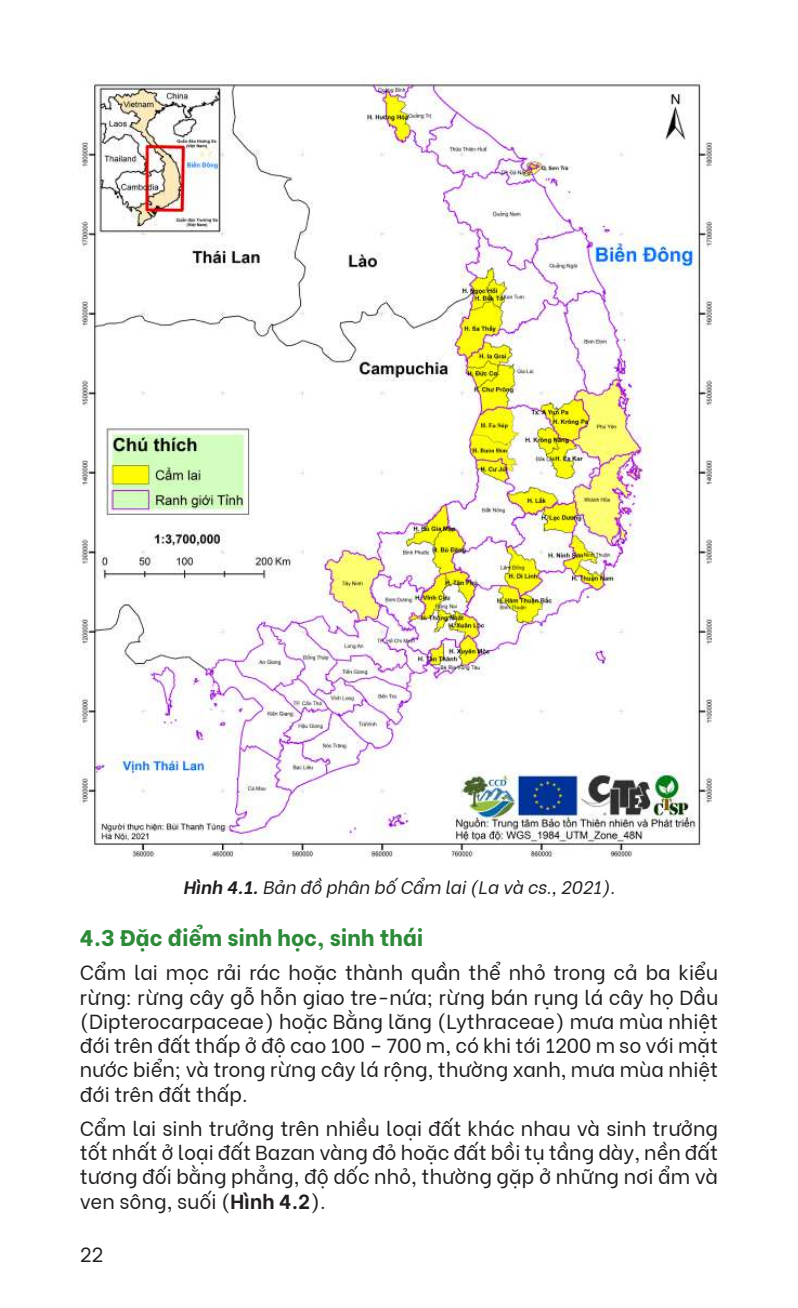
<style>
.page{position:relative;width:798px;height:1308px;background:#fff}
.page>*{position:absolute;margin:0;border:0;box-sizing:border-box;transform-origin:0 0}
.t1{font:800 22.5px "Be Vietnam";color:#2c8a38}
.t2{font:20.25px/24.3px "Be Vietnam";color:#231f20;text-align:justify}
.t3{font:italic 18px "Be Vietnam";color:#231f20}
.s1{font-weight:700}
</style>
<div class="page">
<img style="left:80px;top:80px;width:632px;height:778px">
<p class="t3" style="left:183px;top:872px;width:433px"><span class="s1">Hình 4.1.</span> Bản đồ phân bố Cẩm lai (La và cs., 2021).</p>
<p class="t1" style="left:80px;top:919px;width:345px">4.3 Đặc điểm sinh học, sinh thái</p>
<p class="t2" style="left:80px;top:958px;width:639px">Cẩm lai mọc rải rác hoặc thành quần thể nhỏ trong cả ba kiểu rừng: rừng cây gỗ hỗn giao tre-nứa; rừng bán rụng lá cây họ Dầu (Dipterocarpaceae) hoặc Bằng lăng (Lythraceae) mưa mùa nhiệt đới trên đất thấp ở độ cao 100 – 700 m, có khi tới 1200 m so với mặt nước biển; và trong rừng cây lá rộng, thường xanh, mưa mùa nhiệt đới trên đất thấp.</p>
<p class="t2" style="left:80px;top:1114px;width:639px">Cẩm lai sinh trưởng trên nhiều loại đất khác nhau và sinh trưởng tốt nhất ở loại đất Bazan vàng đỏ hoặc đất bồi tụ tầng dày, nền đất tương đối bằng phẳng, độ dốc nhỏ, thường gặp ở những nơi ẩm và ven sông, suối (<span class="s1">Hình 4.2</span>).</p>
<p class="t2" style="left:80px;top:1240px;width:25px">22</p>
</div>
